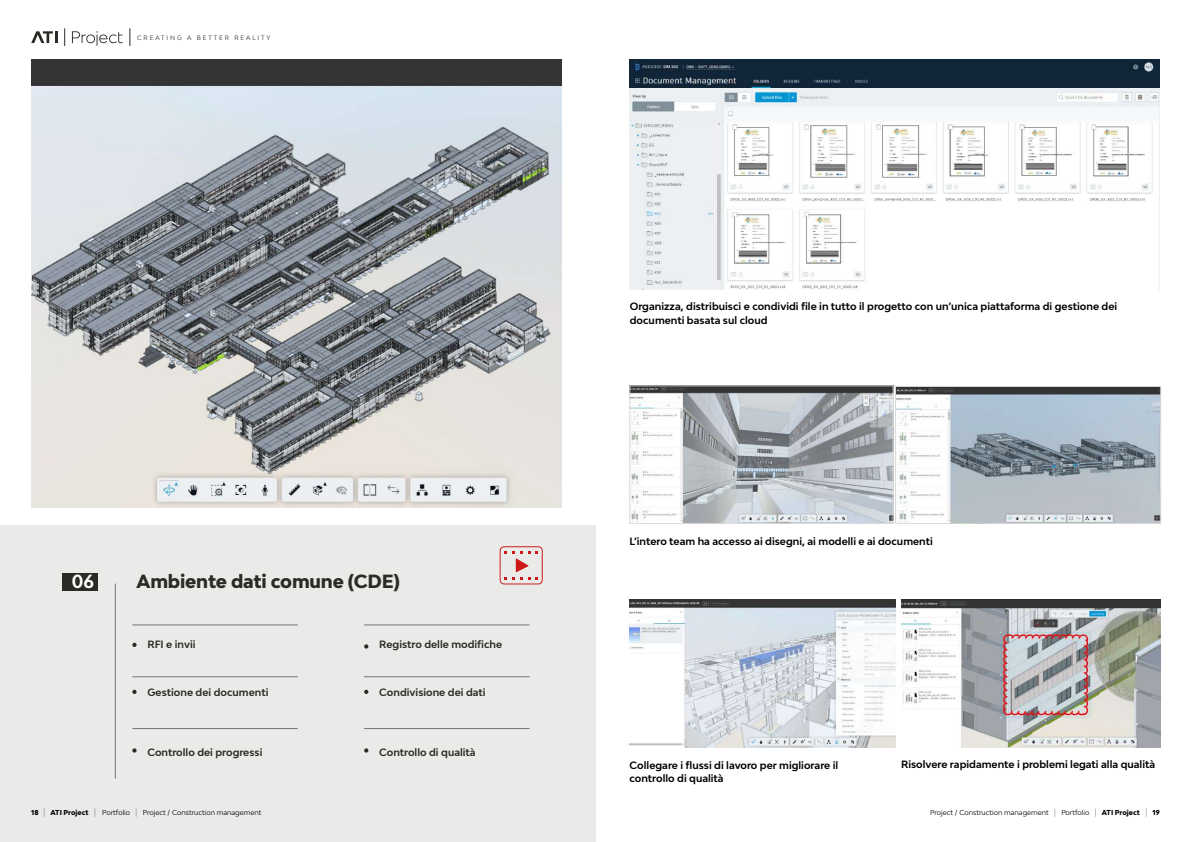
<style>
.page{position:relative;width:1191px;height:842px;background:#fff}
.page>*{position:absolute;margin:0;border:0;box-sizing:border-box;transform-origin:0 0}
.t1{font:800 18px "Bw Modelica";letter-spacing:-.01em;color:#2c2a25}
.t2{font:700 18px "Bw Modelica";color:#fff}
.t3{font:700 10px/13.7px "Bw Modelica";color:#000}
.t4{font:700 10px "Bw Modelica";color:#2c2a25}
.t5{font:6.8px "Bw Modelica";color:#000}
.t6{font:6px "Bw Modelica";letter-spacing:.32em;color:#2c2a25}
.s1{font-weight:800}
.s2{font-weight:100;font-size:8.4px}
</style>
<div class="page">
<img style="left:31px;top:60px;width:530px;height:447px">
<div style="left:0;top:526px;width:595px;height:316px;background:#eaeae9"></div>
<svg style="left:132px;top:643px;width:5px;height:4px"></svg>
<svg style="left:364px;top:644px;width:4px;height:5px"></svg>
<svg style="left:132px;top:690px;width:5px;height:4px"></svg>
<svg style="left:364px;top:690px;width:4px;height:4px"></svg>
<svg style="left:132px;top:748px;width:5px;height:5px"></svg>
<svg style="left:364px;top:748px;width:4px;height:5px"></svg>
<hr style="left:132px;top:625px;width:166px;height:1px;background:#777676">
<hr style="left:132px;top:676px;width:166px;height:1px;background:#777676">
<hr style="left:132px;top:728px;width:166px;height:1px;background:#777676">
<hr style="left:364px;top:625px;width:165px;height:1px;background:#777676">
<hr style="left:364px;top:676px;width:165px;height:1px;background:#777676">
<hr style="left:364px;top:728px;width:165px;height:1px;background:#777676">
<div style="left:62px;top:573px;width:36px;height:17px;background:#2c2a25"></div>
<hr style="left:115px;top:584px;width:1px;height:195px;background:#777676">
<img style="left:630px;top:60px;width:529px;height:229px">
<img style="left:631px;top:388px;width:260px;height:133px">
<div style="left:629px;top:386px;width:264px;height:137px;border:1px solid #d9d9d9"></div>
<img style="left:897px;top:388px;width:261px;height:133px">
<div style="left:895px;top:386px;width:265px;height:137px;border:1px solid #d9d9d9"></div>
<img style="left:629px;top:600px;width:266px;height:147px">
<img style="left:901px;top:600px;width:259px;height:147px">
<svg style="left:64px;top:28px;width:1px;height:18px"></svg>
<svg style="left:72px;top:31px;width:51px;height:15px"></svg>
<svg style="left:130px;top:28px;width:1px;height:18px"></svg>
<svg style="left:31px;top:31px;width:26px;height:12px"></svg>
<svg style="left:499px;top:546px;width:44px;height:38px"></svg>
<p class="t6" style="left:137px;top:34px;width:135px">CREATING A BETTER REALITY</p>
<h1 class="t2" style="left:72px;top:570px;width:24px">06</h1>
<h1 class="t1" style="left:137px;top:570px;width:265px">Ambiente dati comune (CDE)</h1>
<p class="t4" style="left:147px;top:638px;width:50px">RFI e invii</p>
<p class="t4" style="left:147px;top:686px;width:122px">Gestione dei documenti</p>
<p class="t4" style="left:147px;top:746px;width:116px">Controllo dei progressi</p>
<p class="t4" style="left:379px;top:638px;width:124px">Registro delle modifiche</p>
<p class="t4" style="left:379px;top:686px;width:108px">Condivisione dei dati</p>
<p class="t4" style="left:379px;top:746px;width:98px">Controllo di qualità</p>
<p class="t3" style="left:630px;top:299px;width:489px">Organizza, distribuisci e condividi file in tutto il progetto con un’unica piattaforma di gestione dei documenti basata sul cloud</p>
<p class="t3" style="left:629px;top:534px;width:305px">L’intero team ha accesso ai disegni, ai modelli e ai documenti</p>
<p class="t3" style="left:629px;top:758px;width:210px">Collegare i flussi di lavoro per migliorare il controllo di qualità</p>
<p class="t3" style="left:901px;top:757px;width:256px">Risolvere rapidamente i problemi legati alla qualità</p>
<p class="t5" style="left:31px;top:808px;width:232px"><span class="s1">18</span> <span class="s2">|</span> <span class="s1">ATI Project</span> <span class="s2">|</span> Portfolio <span class="s2">|</span> Project / Construction management</p>
<p class="t5" style="left:930px;top:808px;width:231px">Project / Construction management <span class="s2">|</span> Portfolio <span class="s2">|</span> <span class="s1">ATI Project</span> <span class="s2">|</span> <span class="s1">19</span></p>
</div>
